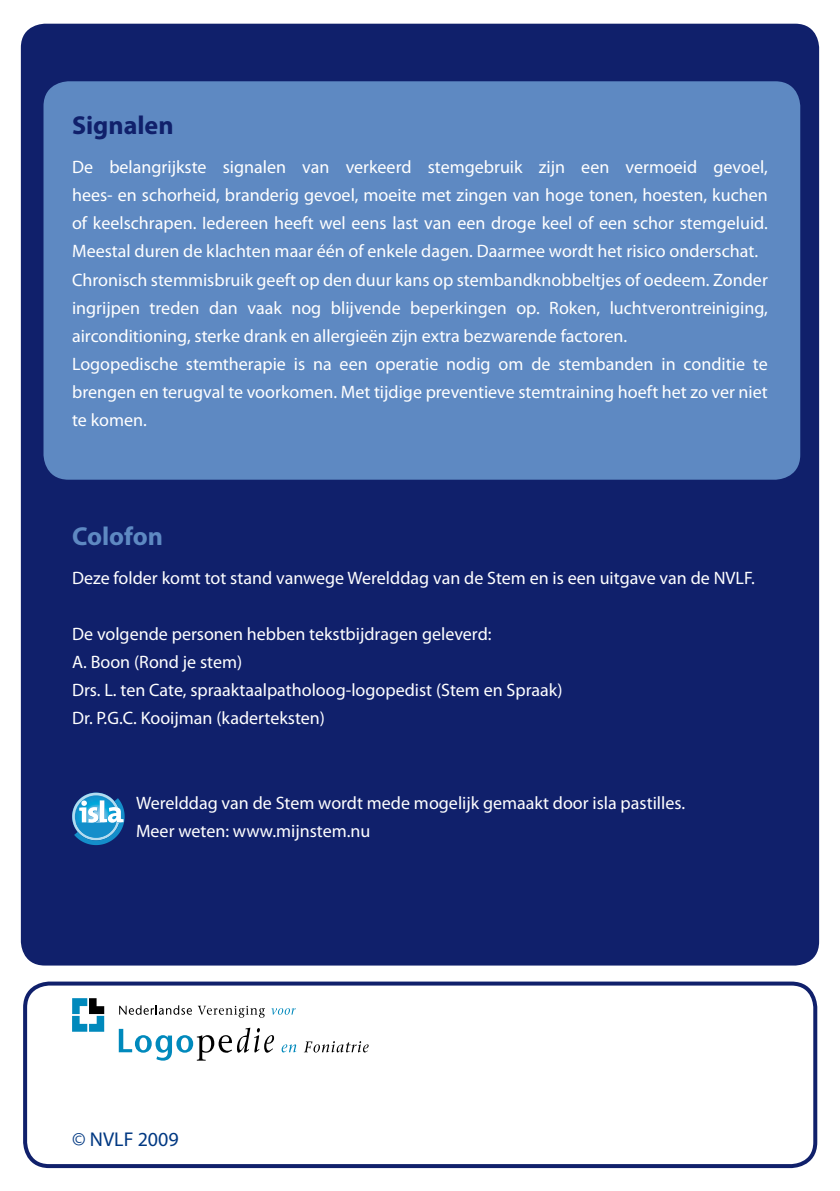
<style>
.page{position:relative;width:840px;height:1191px;background:#fff}
.page>*{position:absolute;margin:0;border:0;box-sizing:border-box;transform-origin:0 0}
.t1{font:700 26px "Myriad Pro";color:#10206b}
.t2{font:700 26px "Myriad Pro";color:#5e89c2}
.t3{font:20px "Myriad Pro";color:#003882}
.t4{font:18px/28px "Myriad Pro";color:#fff}
</style>
<div class="page">
<div style="left:23px;top:981px;width:793px;height:187px;border:4px solid #10206b;border-radius:24px"></div>
<div style="left:21px;top:24px;width:797px;height:941px;background:#10206b;border-radius:24px"></div>
<div style="left:44px;top:82px;width:754px;height:397px;background:#5e89c2;border-radius:24px"></div>
<div style="left:43px;top:81px;width:756px;height:399px;border:2px solid #5e89c2;border-radius:24px"></div>
<svg style="left:72px;top:792px;width:53px;height:53px"></svg>
<svg style="left:119px;top:1027px;width:155px;height:33px"></svg>
<svg style="left:281px;top:1044px;width:15px;height:8px"></svg>
<svg style="left:304px;top:1041px;width:64px;height:11px"></svg>
<svg style="left:119px;top:1005px;width:73px;height:9px"></svg>
<svg style="left:198px;top:1005px;width:67px;height:12px"></svg>
<svg style="left:271px;top:1008px;width:24px;height:6px"></svg>
<svg style="left:72px;top:998px;width:32px;height:33px"></svg>
<h1 class="t1" style="left:72px;top:108px;width:103px">Signalen</h1>
<p class="t4" style="left:72px;top:153px;width:697px">De belangrijkste signalen van verkeerd stemgebruik zijn een vermoeid gevoel, hees- en schorheid, branderig gevoel, moeite met zingen van hoge tonen, hoesten, kuchen of keelschrapen. Iedereen heeft wel eens last van een droge keel of een schor stemgeluid.<br>Meestal duren de klachten maar één of enkele dagen. Daarmee wordt het risico onderschat.<br>Chronisch stemmisbruik geeft op den duur kans op stembandknobbeltjes of oedeem. Zonder ingrijpen treden dan vaak nog blijvende beperkingen op. Roken, luchtverontreiniging, airconditioning, sterke drank en allergieën zijn extra bezwarende factoren.<br>Logopedische stemtherapie is na een operatie nodig om de stembanden in conditie te brengen en terugval te voorkomen. Met tijdige preventieve stemtraining hoeft het zo ver niet te komen.</p>
<h1 class="t2" style="left:72px;top:519px;width:92px">Colofon</h1>
<p class="t4" style="left:72px;top:564px;width:652px">Deze folder komt tot stand vanwege Werelddag van de Stem en is een uitgave van de NVLF</p>
<p class="t4" style="left:750px;top:564px;width:5px">.</p>
<p class="t4" style="left:72px;top:620px;width:491px">De volgende personen hebben tekstbijdragen geleverd:<br>A. Boon (Rond je stem)<br>Drs. L. ten Cate, spraaktaalpatholoog-logopedist (Stem en Spraak)<br>Dr. P.G.C. Kooijman (kaderteksten)</p>
<p class="t4" style="left:136px;top:788px;width:550px">Werelddag van de Stem wordt mede mogelijk gemaakt door isla pastilles.<br>Meer weten: www.mijnstem.nu</p>
<p class="t3" style="left:72px;top:1126px;width:30px">© NVLF</p>
<p class="t3" style="left:138px;top:1126px;width:43px">2009</p>
</div>
